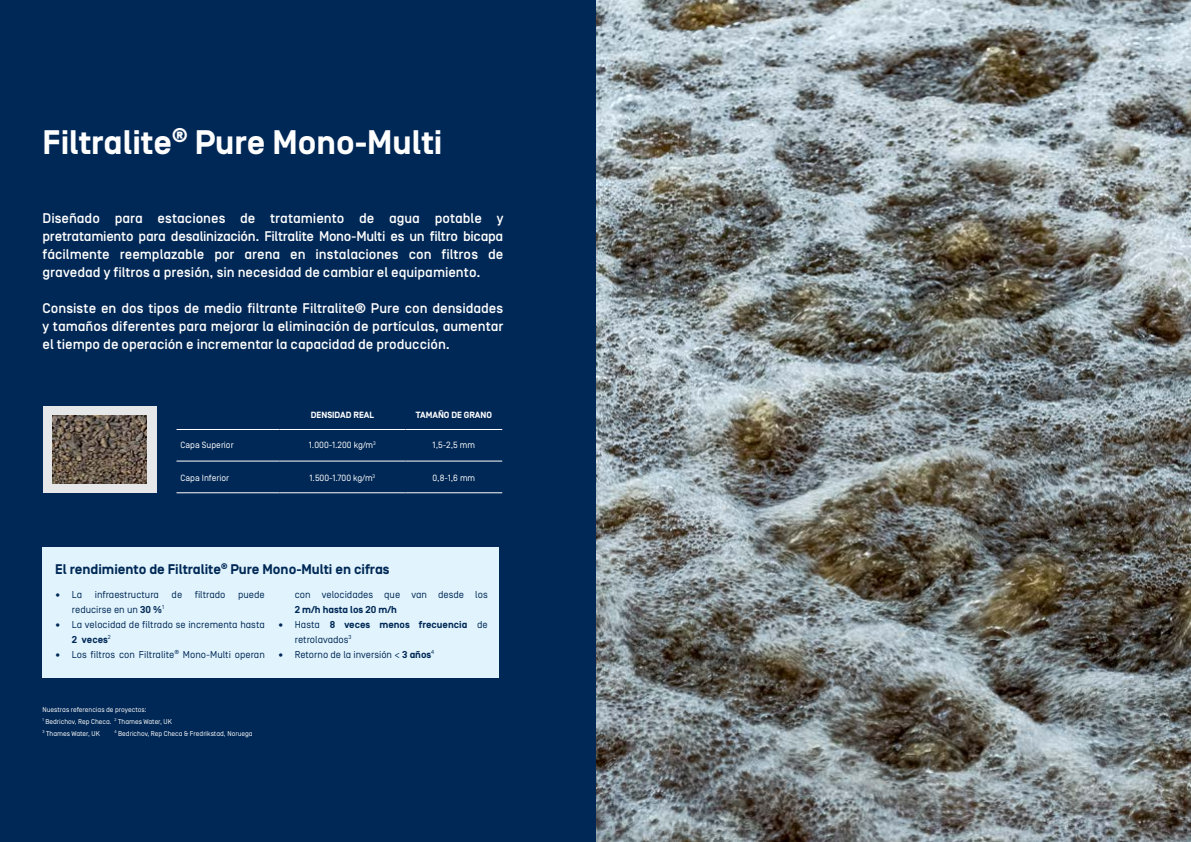
<style>
.page{position:relative;width:1191px;height:842px;background:#fff}
.page>*{position:absolute;margin:0;border:0;box-sizing:border-box;transform-origin:0 0}
.t1{font:700 34px "Simplon Norm";color:#fff}
.t2{font:500 14px/18px "Simplon Norm";color:#fff;text-align:justify}
.t3{font:700 14px "Simplon Norm";color:#002856}
.t4{font:10px/15px "Simplon Norm";color:#002856}
.t5{font:700 10px/15px "Simplon Norm";color:#002856}
.t6{font:9px "Simplon Norm";color:#fff}
.t7{font:700 9px "Simplon Norm";color:#fff}
.t8{font:7px/12px "Simplon Norm";color:#fff}
.s1{font-weight:700}
.s2{font-weight:400}
</style>
<div class="page">
<img style="left:595px;top:0;width:596px;height:842px">
<div style="left:0;top:0;width:595px;height:842px;background:#002856"></div>
<div style="left:43px;top:547px;width:456px;height:130px;background:#e1f4fd"></div>
<div style="left:43px;top:406px;width:113px;height:86px;background:#e6e7e8"></div>
<hr style="left:176px;top:429px;width:103px;height:1px;background:#fff">
<hr style="left:279px;top:429px;width:126px;height:1px;background:#fff">
<hr style="left:405px;top:429px;width:97px;height:1px;background:#fff">
<hr style="left:176px;top:461px;width:103px;height:1px;background:#fff">
<hr style="left:279px;top:461px;width:126px;height:1px;background:#fff">
<hr style="left:405px;top:461px;width:97px;height:1px;background:#fff">
<hr style="left:176px;top:493px;width:103px;height:1px;background:#fff">
<hr style="left:279px;top:493px;width:126px;height:1px;background:#fff">
<hr style="left:405px;top:493px;width:97px;height:1px;background:#fff">
<img style="left:52px;top:415px;width:94px;height:68px">
<h1 class="t1" style="left:43px;top:123px;width:401px">Filtralite<sup>®</sup> Pure Mono-Multi</h1>
<p class="t2" style="left:43px;top:209px;width:462px">Diseñado para estaciones de tratamiento de agua potable y pretratamiento para desalinización. Filtralite Mono-Multi es un filtro bicapa fácilmente reemplazable por arena en instalaciones con filtros de gravedad y filtros a presión, sin necesidad de cambiar el equipamiento.</p>
<p class="t2" style="left:43px;top:299px;width:462px">Consiste en dos tipos de medio filtrante Filtralite® Pure con densidades y tamaños diferentes para mejorar la eliminación de partículas, aumentar el tiempo de operación e incrementar la capacidad de producción.</p>
<p class="t7" style="left:311px;top:410px;width:65px">DENSIDAD REAL</p>
<p class="t7" style="left:416px;top:410px;width:78px">TAMAÑO DE GRANO</p>
<p class="t6" style="left:180px;top:440px;width:55px">Capa Superior</p>
<p class="t6" style="left:309px;top:440px;width:69px">1.000-1.200 kg/m<sup>3</sup></p>
<p class="t6" style="left:432px;top:440px;width:44px">1,5-2,5 mm</p>
<p class="t6" style="left:180px;top:473px;width:50px">Capa Inferior</p>
<p class="t6" style="left:309px;top:473px;width:67px">1.500-1.700 kg/m<sup>3</sup></p>
<p class="t6" style="left:432px;top:473px;width:44px">0,8-1,6 mm</p>
<p class="t3" style="left:55px;top:561px;width:336px">El rendimiento de Filtralite<sup>®</sup> Pure Mono-Multi en cifras</p>
<p class="t4" style="left:54px;top:587px;width:30px">• La</p>
<p class="t4" style="left:95px;top:587px;width:66px">infraestructura</p>
<p class="t4" style="left:172px;top:587px;width:12px">de</p>
<p class="t4" style="left:195px;top:587px;width:32px">filtrado</p>
<p class="t4" style="left:238px;top:587px;width:28px">puede</p>
<p class="t4" style="left:72px;top:602px;width:94px">reducirse en un <span class="s1">30 %</span><sup>1</sup></p>
<p class="t4" style="left:72px;top:617px;width:194px;text-indent:-18px">• La velocidad de filtrado se incrementa hasta<br><span class="s1">2 veces</span><sup>2</sup></p>
<p class="t4" style="left:54px;top:647px;width:212px">• Los filtros con Filtralite<sup>®</sup> Mono-Multi operan</p>
<p class="t4" style="left:295px;top:587px;width:194px">con velocidades que van desde los</p>
<p class="t5" style="left:295px;top:602px;width:103px">2 m/h hasta los 20 m/h</p>
<p class="t5" style="left:295px;top:617px;width:194px;text-indent:-18px"><span class="s2">• Hasta</span> 8 veces menos frecuencia <span class="s2">de retrolavados</span><sup>3</sup></p>
<p class="t4" style="left:277px;top:647px;width:159px">• Retorno de la inversión &lt; <span class="s1">3 años</span><sup>4</sup></p>
<p class="t8" style="left:43px;top:703px;width:131px">Nuestras referencias de proyectos:<br><sup>1</sup> Bedrichov, Rep Checa. <sup>2</sup> Thames Water, UK<br><sup>3</sup> Thames Water, UK</p>
<p class="t8" style="left:115px;top:727px;width:140px"><sup>4</sup> Bedrichov, Rep Checa &amp; Fredrikstad, Noruega</p>
</div>
